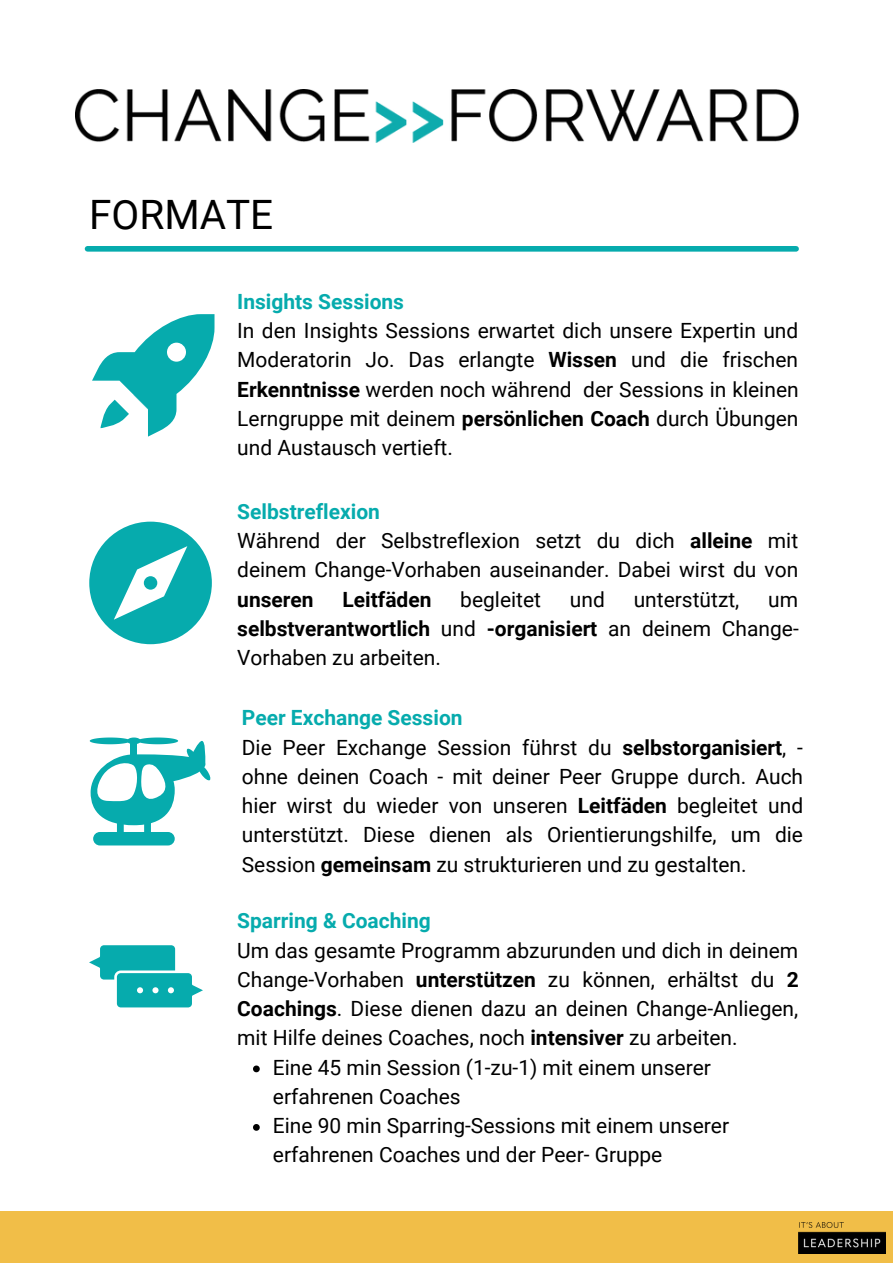
<style>
.page{position:relative;width:893px;height:1264px;background:#fff}
.page>*{position:absolute;margin:0;border:0;box-sizing:border-box;transform-origin:0 0}
.t1{font:40.5px "Roboto";color:#000}
.t2{font:21px/29.2px "Roboto";color:#000;text-align:justify}
.t3{font:700 21px "Roboto";color:#06abad}
.t4{font:700 21px "Roboto";color:#000}
.s1{font-weight:700}
.s2{font-weight:700;color:#06abad}
</style>
<div class="page">
<img style="left:75px;top:89px;width:723px;height:53px">
<div style="left:87px;top:246px;width:709px;height:6px;background:#06abad"></div>
<svg style="left:92px;top:314px;width:122px;height:122px"></svg>
<svg style="left:89px;top:521px;width:123px;height:123px"></svg>
<svg style="left:90px;top:737px;width:121px;height:96px"></svg>
<div style="left:93px;top:832px;width:82px;height:13px;background:#06abad;border-radius:7px"></div>
<svg style="left:89px;top:945px;width:114px;height:63px"></svg>
<svg style="left:253px;top:1065px;width:7px;height:7px"></svg>
<svg style="left:253px;top:1124px;width:7px;height:6px"></svg>
<div style="left:0;top:1210px;width:892px;height:52px;background:#f1be48"></div>
<img style="left:798px;top:1222px;width:87px;height:31px">
<h1 class="t1" style="left:89px;top:191px;width:185px">FORMATE</h1>
<p class="t3" style="left:237px;top:289px;width:168px">Insights Sessions</p>
<p class="t2" style="left:237px;top:316px;width:563px">In den Insights Sessions erwartet dich unsere Expertin und Moderatorin Jo. Das erlangte <span class="s1">Wissen</span> und die frischen <span class="s1">Erkenntnisse</span> werden noch während der Sessions in kleinen Lerngruppe mit deinem <span class="s1">persönlichen Coach</span> durch Übungen und Austausch vertieft.</p>
<p class="t2" style="left:237px;top:497px;width:562px;text-align:left"><span class="s2">Selbstreflexion<br></span>Während der Selbstreflexion setzt du dich <span class="s1">alleine</span> mit deinem Change-Vorhaben auseinander. Dabei wirst du von</p>
<p class="t4" style="left:237px;top:587px;width:78px">unseren</p>
<p class="t4" style="left:342px;top:587px;width:90px">Leitfäden</p>
<p class="t2" style="left:460px;top:584px;width:82px">begleitet</p>
<p class="t2" style="left:570px;top:584px;width:36px">und</p>
<p class="t2" style="left:633px;top:584px;width:107px">unterstützt,</p>
<p class="t2" style="left:237px;top:584px;width:563px;text-indent:531px">um <span class="s1">selbstverantwortlich</span> und <span class="s1">-organisiert</span> an deinem Change-Vorhaben zu arbeiten.</p>
<p class="t2" style="left:242px;top:703px;width:563px;text-align:left"><span class="s2">Peer Exchange Session<br></span>Die Peer Exchange Session führst du <span class="s1">selbstorganisiert</span>, - ohne deinen Coach - mit deiner Peer Gruppe durch. Auch hier wirst du wieder von unseren <span class="s1">Leitfäden</span> begleitet und unterstützt. Diese dienen als Orientierungshilfe, um die Session <span class="s1">gemeinsam</span> zu strukturieren und zu gestalten.</p>
<p class="t3" style="left:237px;top:908px;width:195px">Sparring &amp; Coaching</p>
<p class="t2" style="left:237px;top:935px;width:563px">Um das gesamte Programm abzurunden und dich in deinem Change-Vorhaben <span class="s1">unterstützen</span> zu können, erhältst du <span class="s1">2<br>Coachings</span>. Diese dienen dazu an deinen Change-Anliegen, mit Hilfe deines Coaches, noch <span class="s1">intensiver</span> zu arbeiten.</p>
<p class="t2" style="left:273px;top:1052px;width:457px;text-align:left">Eine 45 min Session (1-zu-1) mit einem unserer erfahrenen Coaches<br>Eine 90 min Sparring-Sessions mit einem unserer erfahrenen Coaches und der Peer- Gruppe</p>
</div>
